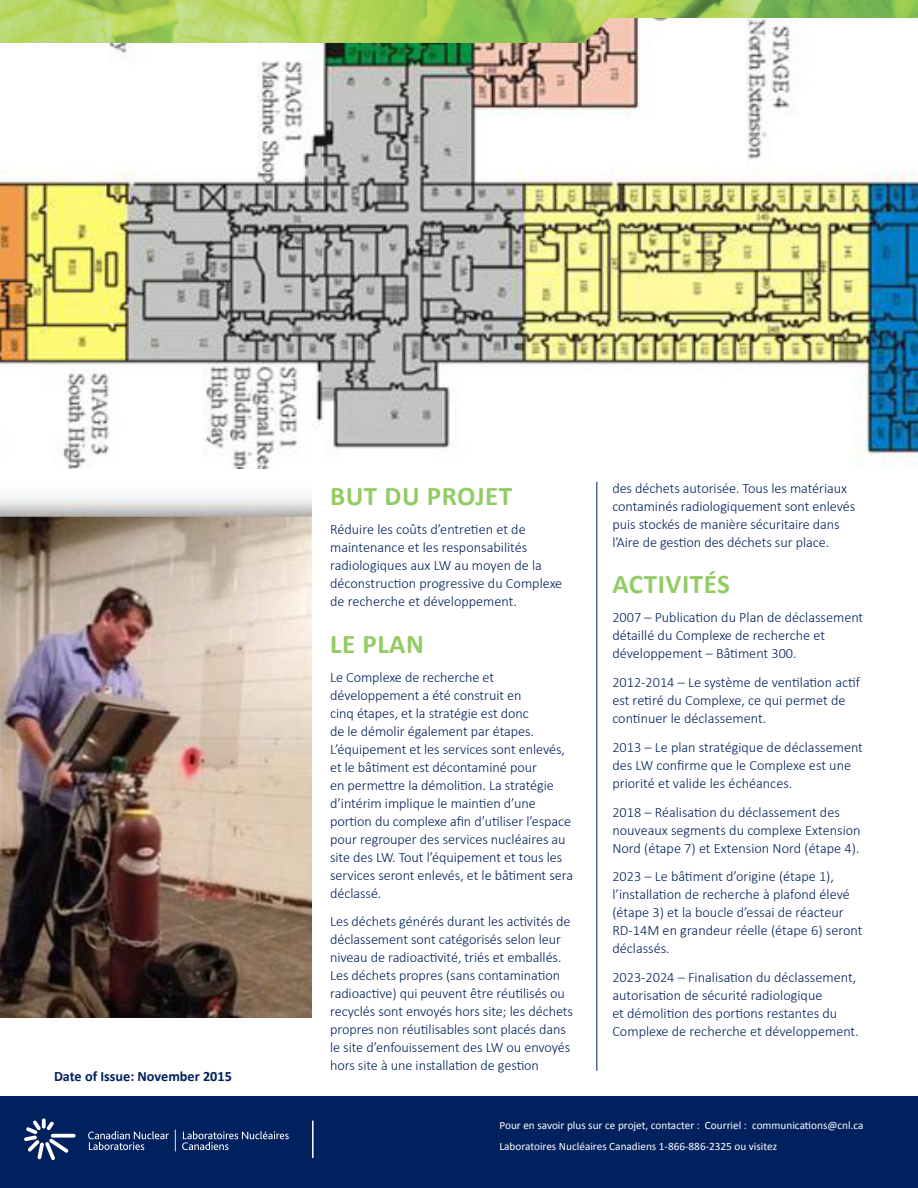
<style>
.page{position:relative;width:918px;height:1188px;background:#fff}
.page>*{position:absolute;margin:0;border:0;box-sizing:border-box;transform-origin:0 0}
.t1{font:700 27px "Calibri";letter-spacing:.02em;color:#93cb64}
.t2{font:300 14.25px/18px "Calibri";letter-spacing:-.005em;color:#00215d}
.t3{font:700 14.25px "Calibri";color:#00215d}
.t4{font:11.25px/21px "Calibri";color:#fff}
</style>
<div class="page">
<div style="left:0;top:1096px;width:918px;height:92px;background:#00215d"></div>
<hr style="left:312px;top:1121px;width:2px;height:37px;background:#fff">
<hr style="left:42px;top:1119px;width:4px;height:10px;background:#fff;border-radius:2px">
<svg style="left:51px;top:1134px;width:25px;height:4px"></svg>
<svg style="left:24px;top:1120px;width:45px;height:40px"></svg>
<svg style="left:88px;top:1131px;width:81px;height:19px"></svg>
<svg style="left:182px;top:1131px;width:107px;height:19px"></svg>
<svg style="left:175px;top:1130px;width:1px;height:21px"></svg>
<img style="left:0;top:43px;width:918px;height:425px">
<img style="left:0;top:494px;width:312px;height:523px">
<hr style="left:597px;top:482px;width:1px;height:589px;background:#00215d">
<svg style="left:0;top:0;width:918px;height:43px"></svg>
<p class="t3" style="left:54px;top:1068px;width:179px">Date of Issue: November 2015</p>
<p class="t1" style="left:330px;top:479px;width:184px">BUT DU PROJET</p>
<p class="t2" style="left:330px;top:520px;width:234px">Réduire les coûts d’entretien et de maintenance et les responsabilités radiologiques aux LW au moyen de la déconstruction progressive du Complexe de recherche et développement.</p>
<p class="t1" style="left:330px;top:627px;width:95px">LE PLAN</p>
<p class="t2" style="left:330px;top:668px;width:244px">Le Complexe de recherche et développement a été construit en<br>cinq étapes, et la stratégie est donc<br>de le démolir également par étapes.<br>L’équipement et les services sont enlevés, et le bâtiment est décontaminé pour<br>en permettre la démolition. La stratégie d’intérim implique le maintien d’une portion du complexe afin d’utiliser l’espace pour regrouper des services nucléaires au site des LW. Tout l’équipement et tous les services seront enlevés, et le bâtiment sera déclassé.</p>
<p class="t2" style="left:330px;top:913px;width:244px">Les déchets générés durant les activités de déclassement sont catégorisés selon leur niveau de radioactivité, triés et emballés.<br>Les déchets propres (sans contamination radioactive) qui peuvent être réutilisés ou recyclés sont envoyés hors site; les déchets propres non réutilisables sont placés dans le site d’enfouissement des LW ou envoyés hors site à une installation de gestion</p>
<p class="t2" style="left:612px;top:479px;width:245px">des déchets autorisée. Tous les matériaux contaminés radiologiquement sont enlevés puis stockés de manière sécuritaire dans l’Aire de gestion des déchets sur place.</p>
<p class="t1" style="left:612px;top:567px;width:119px">ACTIVITÉS</p>
<p class="t2" style="left:612px;top:608px;width:252px">2007 – Publication du Plan de déclassement détaillé du Complexe de recherche et développement – Bâtiment 300.</p>
<p class="t2" style="left:612px;top:673px;width:249px">2012-2014 – Le système de ventilation actif est retiré du Complexe, ce qui permet de continuer le déclassement.</p>
<p class="t2" style="left:612px;top:738px;width:252px">2013 – Le plan stratégique de déclassement des LW confirme que le Complexe est une priorité et valide les échéances.</p>
<p class="t2" style="left:612px;top:803px;width:250px">2018 – Réalisation du déclassement des nouveaux segments du complexe Extension<br>Nord (étape 7) et Extension Nord (étape 4).</p>
<p class="t2" style="left:612px;top:868px;width:252px">2023 – Le bâtiment d’origine (étape 1), l’installation de recherche à plafond élevé (étape 3) et la boucle d’essai de réacteur RD-14M en grandeur réelle (étape 6) seront déclassés.</p>
<p class="t2" style="left:612px;top:968px;width:248px">2023-2024 – Finalisation du déclassement, autorisation de sécurité radiologique<br>et démolition des portions restantes du Complexe de recherche et développement.</p>
<p class="t4" style="left:500px;top:1115px;width:366px">Pour en savoir plus sur ce projet, contacter : Courriel : communications@cnl.ca<br>Laboratoires Nucléaires Canadiens 1-866-886-2325 ou visitez</p>
</div>
